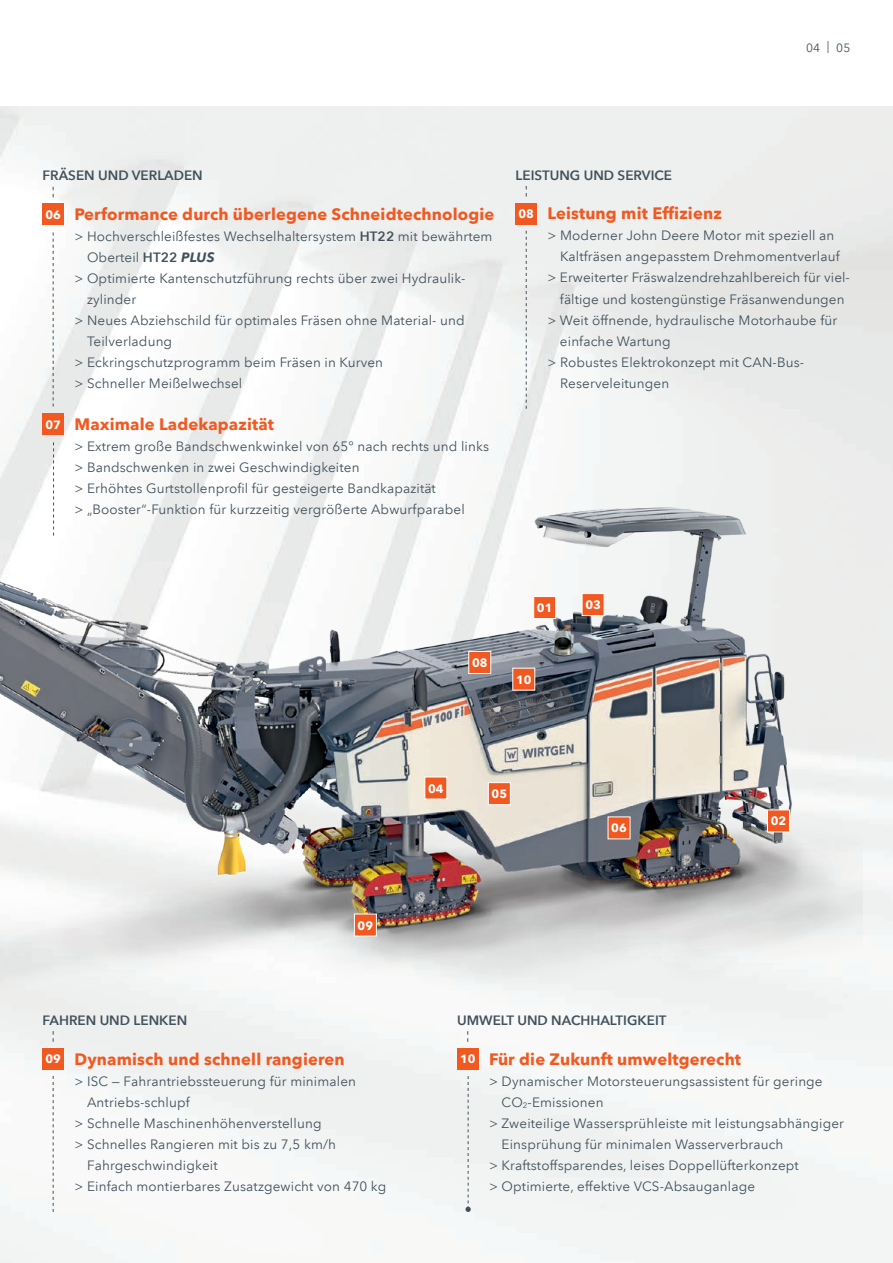
<style>
.page{position:relative;width:893px;height:1263px;background:#fff}
.page>*{position:absolute;margin:0;border:0;box-sizing:border-box;transform-origin:0 0}
.t1{font:700 16.5px "Avenir Next LT Pro";letter-spacing:.01em;color:#f15921}
.t2{font:13.5px/21px "Avenir Next LT Pro";letter-spacing:.01em;color:#41525c}
.t3{font:600 13.5px "Avenir Next LT Pro";color:#41525c}
.t4{font:700 12px "Avenir Next LT Pro";color:#fff}
.t5{font:12px "Avenir Next LT Pro";color:#41525c}
.s1{font-weight:600}
.s2{font-weight:700;font-style:italic}
.s3{font-style:inherit}
</style>
<div class="page">
<img style="left:0;top:106px;width:893px;height:1157px">
<img style="left:0;top:293px;width:863px;height:779px">
<svg style="left:53px;top:442px;width:1px;height:93px"></svg>
<div style="left:43px;top:204px;width:21px;height:21px;background:#f15921"></div>
<svg style="left:53px;top:233px;width:1px;height:173px"></svg>
<div style="left:516px;top:203px;width:21px;height:21px;background:#f15921"></div>
<svg style="left:526px;top:231px;width:1px;height:178px"></svg>
<div style="left:457px;top:1048px;width:21px;height:21px;background:#f15921"></div>
<svg style="left:465px;top:1076px;width:6px;height:136px"></svg>
<div style="left:43px;top:1048px;width:21px;height:21px;background:#f15921"></div>
<svg style="left:53px;top:1076px;width:1px;height:136px"></svg>
<svg style="left:424px;top:776px;width:24px;height:24px"></svg>
<svg style="left:512px;top:667px;width:23px;height:24px"></svg>
<svg style="left:354px;top:913px;width:23px;height:24px"></svg>
<svg style="left:581px;top:593px;width:24px;height:23px"></svg>
<svg style="left:488px;top:782px;width:23px;height:23px"></svg>
<svg style="left:468px;top:651px;width:23px;height:23px"></svg>
<svg style="left:533px;top:596px;width:23px;height:23px"></svg>
<svg style="left:767px;top:809px;width:23px;height:24px"></svg>
<svg style="left:607px;top:816px;width:24px;height:24px"></svg>
<div style="left:43px;top:414px;width:21px;height:21px;background:#f15921"></div>
<p class="t5" style="left:806px;top:40px;width:46px">04 | 05</p>
<p class="t3" style="left:43px;top:167px;width:162px">FRÄSEN UND VERLADEN</p>
<p class="t1" style="left:74px;top:204px;width:421px">Performance durch überlegene Schneidtechnologie</p>
<p class="t2" style="left:74px;top:226px;width:420px">&gt; Hochverschleißfestes Wechselhaltersystem <span class="s1">HT22</span> mit bewährtem</p>
<p class="t2" style="left:87px;top:247px;width:129px">Oberteil <span class="s1">HT22</span> <span class="s2">PLUS</span></p>
<p class="t2" style="left:74px;top:268px;width:391px">&gt; Optimierte Kantenschutzführung rechts über zwei Hydraulik-</p>
<p class="t2" style="left:87px;top:289px;width:51px">zylinder</p>
<p class="t2" style="left:74px;top:310px;width:392px">&gt; Neues Abziehschild für optimales Fräsen ohne Material- und</p>
<p class="t2" style="left:87px;top:331px;width:87px">Teilverladung</p>
<p class="t2" style="left:74px;top:352px;width:310px">&gt; Eckringschutzprogramm beim Fräsen in Kurven</p>
<p class="t2" style="left:74px;top:373px;width:169px">&gt; Schneller Meißelwechsel</p>
<p class="t1" style="left:74px;top:414px;width:201px">Maximale Ladekapazität</p>
<p class="t2" style="left:74px;top:436px;width:416px">&gt; Extrem große Bandschwenkwinkel von 65° nach rechts und links &gt; Bandschwenken in zwei Geschwindigkeiten<br>&gt; Erhöhtes Gurtstollenprofil für gesteigerte Bandkapazität<br>&gt; „Booster“-Funktion für kurzzeitig vergrößerte Abwurfparabel</p>
<p class="t4" style="left:45px;top:207px;width:17px">06</p>
<p class="t4" style="left:45px;top:417px;width:17px">07</p>
<p class="t3" style="left:516px;top:167px;width:158px">LEISTUNG UND SERVICE</p>
<p class="t1" style="left:547px;top:204px;width:176px">Leistung mit Effizienz</p>
<p class="t2" style="left:547px;top:225px;width:288px">&gt; Moderner John Deere Motor mit speziell an</p>
<p class="t2" style="left:560px;top:246px;width:281px">Kaltfräsen angepasstem Drehmomentverlauf</p>
<p class="t2" style="left:547px;top:267px;width:304px">&gt; Erweiterter Fräswalzendrehzahlbereich für viel-</p>
<p class="t2" style="left:560px;top:288px;width:286px">fältige und kostengünstige Fräsanwendungen</p>
<p class="t2" style="left:547px;top:309px;width:291px">&gt; Weit öffnende, hydraulische Motorhaube für</p>
<p class="t2" style="left:560px;top:330px;width:112px">einfache Wartung</p>
<p class="t2" style="left:547px;top:351px;width:258px">&gt; Robustes Elektrokonzept mit CAN-Bus-</p>
<p class="t2" style="left:560px;top:372px;width:111px">Reserveleitungen</p>
<p class="t4" style="left:518px;top:207px;width:17px">08</p>
<p class="t4" style="left:472px;top:655px;width:17px">08</p>
<p class="t4" style="left:537px;top:600px;width:17px">01</p>
<p class="t4" style="left:516px;top:672px;width:17px">10</p>
<p class="t4" style="left:585px;top:598px;width:17px">03</p>
<p class="t4" style="left:358px;top:918px;width:17px">09</p>
<p class="t4" style="left:428px;top:781px;width:17px">04</p>
<p class="t4" style="left:492px;top:787px;width:17px">05</p>
<p class="t4" style="left:611px;top:821px;width:17px">06</p>
<p class="t4" style="left:771px;top:814px;width:17px">02</p>
<p class="t3" style="left:43px;top:1012px;width:146px">FAHREN UND LENKEN</p>
<p class="t1" style="left:74px;top:1049px;width:272px">Dynamisch und schnell rangieren</p>
<p class="t2" style="left:74px;top:1070px;width:283px">&gt; ISC — Fahrantriebssteuerung für minimalen</p>
<p class="t2" style="left:87px;top:1091px;width:104px">Antriebs-schlupf</p>
<p class="t2" style="left:74px;top:1112px;width:249px">&gt; Schnelle Maschinenhöhenverstellung</p>
<p class="t2" style="left:74px;top:1133px;width:263px">&gt; Schnelles Rangieren mit bis zu 7,5 km/h</p>
<p class="t2" style="left:87px;top:1154px;width:132px">Fahrgeschwindigkeit</p>
<p class="t2" style="left:74px;top:1175px;width:313px">&gt; Einfach montierbares Zusatzgewicht von <span class="s3">470 kg</span></p>
<p class="t4" style="left:45px;top:1052px;width:17px">09</p>
<p class="t3" style="left:457px;top:1012px;width:211px">UMWELT UND NACHHALTIGKEIT</p>
<p class="t1" style="left:489px;top:1049px;width:254px">Für die Zukunft umweltgerecht</p>
<p class="t2" style="left:489px;top:1070px;width:335px">&gt; Dynamischer Motorsteuerungsassistent für geringe</p>
<p class="t2" style="left:502px;top:1091px;width:103px">CO<sub>2</sub>-Emissionen</p>
<p class="t2" style="left:489px;top:1112px;width:357px">&gt; Zweiteilige Wassersprühleiste mit leistungsabhängiger</p>
<p class="t2" style="left:502px;top:1133px;width:283px">Einsprühung für minimalen Wasserverbrauch</p>
<p class="t2" style="left:489px;top:1154px;width:311px">&gt; Kraftstoffsparendes, leises Doppellüfterkonzept</p>
<p class="t2" style="left:489px;top:1175px;width:268px">&gt; Optimierte, effektive VCS-Absauganlage</p>
<p class="t4" style="left:460px;top:1052px;width:17px">10</p>
</div>
